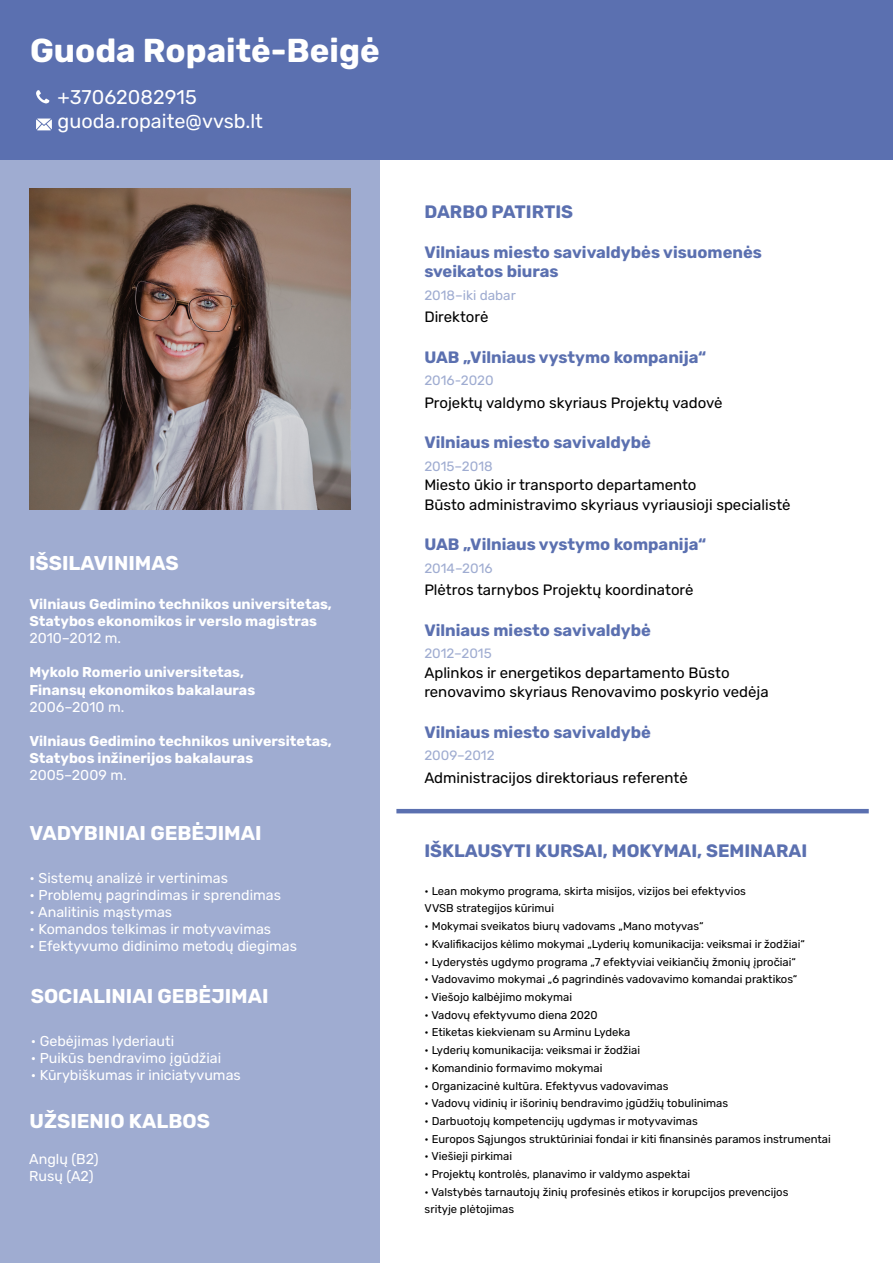
<style>
.page{position:relative;width:893px;height:1263px;background:#fff}
.page>*{position:absolute;margin:0;border:0;box-sizing:border-box;transform-origin:0 0}
.t1{font:700 33.15px "Rubik";color:#fff}
.t2{font:700 19.95px "Rubik";color:#fff}
.t3{font:19.8px/23.9px "Rubik";color:#fff}
.t4{font:700 18px "Rubik";color:#5b70b0}
.t5{font:700 16.5px/19.5px "Rubik";color:#5b70b0}
.t6{font:15px/19.5px "Rubik";color:#000}
.t7{font:14.25px/17.1px "Rubik";color:#fff}
.t8{font:700 14.25px/17.1px "Rubik";color:#fff}
.t9{font:13.5px "Rubik";color:#9facd1}
.t10{font:11.25px/17.7px "Rubik";color:#000}
</style>
<div class="page">
<div style="left:0;top:0;width:379px;height:1263px;background:#9facd1"></div>
<img style="left:29px;top:189px;width:321px;height:321px">
<div style="left:0;top:0;width:893px;height:160px;background:#5b70b0"></div>
<hr style="left:396px;top:809px;width:473px;height:4px;background:#5b70b0">
<svg style="left:36px;top:90px;width:13px;height:13px"></svg>
<svg style="left:36px;top:119px;width:16px;height:11px"></svg>
<h1 class="t1" style="left:30px;top:31px;width:351px">Guoda Ropaitė-Beigė</h1>
<h3 class="t3" style="left:58px;top:86px;width:207px">+37062082915 guoda.ropaite@vvsb.lt</h3>
<h2 class="t2" style="left:29px;top:551px;width:151px">IŠSILAVINIMAS</h2>
<p class="t8" style="left:29px;top:596px;width:304px">Vilniaus Gedimino technikos universitetas,<br>Statybos ekonomikos ir verslo magistras</p>
<p class="t7" style="left:29px;top:630px;width:93px">2010–2012 m.</p>
<p class="t8" style="left:29px;top:664px;width:227px">Mykolo Romerio universitetas,<br>Finansų ekonomikos bakalauras</p>
<p class="t7" style="left:29px;top:698px;width:97px">2006–2010 m.</p>
<p class="t8" style="left:29px;top:733px;width:304px">Vilniaus Gedimino technikos universitetas,<br>Statybos inžinerijos bakalauras</p>
<p class="t7" style="left:29px;top:767px;width:99px">2005–2009 m.</p>
<h2 class="t2" style="left:30px;top:821px;width:233px">VADYBINIAI GEBĖJIMAI</h2>
<p class="t7" style="left:30px;top:870px;width:200px">• Sistemų analizė ir vertinimas</p>
<p class="t7" style="left:30px;top:887px;width:253px">• Problemų pagrindimas ir sprendimas</p>
<p class="t7" style="left:30px;top:904px;width:144px">• Analitinis mąstymas</p>
<p class="t7" style="left:30px;top:921px;width:243px">• Komandos telkimas ir motyvavimas</p>
<p class="t7" style="left:30px;top:938px;width:269px">• Efektyvumo didinimo metodų diegimas</p>
<h2 class="t2" style="left:31px;top:984px;width:239px">SOCIALINIAI GEBĖJIMAI</h2>
<p class="t7" style="left:31px;top:1033px;width:145px">• Gebėjimas lyderiauti</p>
<p class="t7" style="left:31px;top:1050px;width:192px">• Puikūs bendravimo įgūdžiai</p>
<p class="t7" style="left:31px;top:1067px;width:211px">• Kūrybiškumas ir iniciatyvumas</p>
<h2 class="t2" style="left:30px;top:1109px;width:182px">UŽSIENIO KALBOS</h2>
<p class="t7" style="left:29px;top:1151px;width:71px">Anglų (B2)<br>Rusų (A2)</p>
<h3 class="t4" style="left:424px;top:201px;width:150px">DARBO PATIRTIS</h3>
<h3 class="t5" style="left:424px;top:243px;width:339px">Vilniaus miesto savivaldybės visuomenės sveikatos biuras</h3>
<p class="t9" style="left:424px;top:287px;width:93px">2018–iki dabar</p>
<h3 class="t6" style="left:424px;top:308px;width:66px">Direktorė</h3>
<h3 class="t5" style="left:424px;top:348px;width:283px">UAB „Vilniaus vystymo kompanija“</h3>
<p class="t9" style="left:424px;top:373px;width:71px">2016-2020</p>
<h3 class="t6" style="left:424px;top:393px;width:300px">Projektų valdymo skyriaus Projektų vadovė</h3>
<h3 class="t5" style="left:424px;top:433px;width:228px">Vilniaus miesto savivaldybė</h3>
<p class="t9" style="left:424px;top:458px;width:70px">2015–2018</p>
<h3 class="t6" style="left:424px;top:476px;width:368px">Miesto ūkio ir transporto departamento<br>Būsto administravimo skyriaus vyriausioji specialistė</h3>
<h3 class="t5" style="left:424px;top:535px;width:283px">UAB „Vilniaus vystymo kompanija“</h3>
<p class="t9" style="left:424px;top:560px;width:70px">2014–2016</p>
<h3 class="t6" style="left:424px;top:581px;width:271px">Plėtros tarnybos Projektų koordinatorė</h3>
<h3 class="t5" style="left:424px;top:621px;width:228px">Vilniaus miesto savivaldybė</h3>
<p class="t9" style="left:424px;top:646px;width:69px">2012–2015</p>
<h3 class="t6" style="left:424px;top:663px;width:346px">Aplinkos ir energetikos departamento Būsto renovavimo skyriaus Renovavimo poskyrio vedėja</h3>
<h3 class="t5" style="left:424px;top:723px;width:228px">Vilniaus miesto savivaldybė</h3>
<p class="t9" style="left:424px;top:748px;width:72px">2009–2012</p>
<h3 class="t6" style="left:424px;top:768px;width:265px">Administracijos direktoriaus referentė</h3>
<h3 class="t4" style="left:424px;top:840px;width:384px">IŠKLAUSYTI KURSAI, MOKYMAI, SEMINARAI</h3>
<p class="t10" style="left:425px;top:882px;width:323px">• Lean mokymo programa, skirta misijos, vizijos bei efektyvios<br>VVSB strategijos kūrimui</p>
<p class="t10" style="left:425px;top:918px;width:280px">• Mokymai sveikatos biurų vadovams „Mano motyvas“</p>
<p class="t10" style="left:425px;top:935px;width:382px">• Kvalifikacijos kėlimo mokymai „Lyderių komunikacija: veiksmai ir žodžiai“</p>
<p class="t10" style="left:425px;top:953px;width:373px">• Lyderystės ugdymo programa „7 efektyviai veikiančių žmonių įpročiai“</p>
<p class="t10" style="left:425px;top:971px;width:374px">• Vadovavimo mokymai „6 pagrindinės vadovavimo komandai praktikos“</p>
<p class="t10" style="left:425px;top:988px;width:149px">• Viešojo kalbėjimo mokymai</p>
<p class="t10" style="left:425px;top:1006px;width:175px">• Vadovų efektyvumo diena 2020</p>
<p class="t10" style="left:425px;top:1024px;width:207px">• Etiketas kiekvienam su Arminu Lydeka</p>
<p class="t10" style="left:425px;top:1042px;width:217px">• Lyderių komunikacija: veiksmai ir žodžiai</p>
<p class="t10" style="left:425px;top:1059px;width:179px">• Komandinio formavimo mokymai</p>
<p class="t10" style="left:425px;top:1077px;width:245px">• Organizacinė kultūra. Efektyvus vadovavimas</p>
<p class="t10" style="left:425px;top:1095px;width:305px">• Vadovų vidinių ir išorinių bendravimo įgūdžių tobulinimas</p>
<p class="t10" style="left:425px;top:1112px;width:275px">• Darbuotojų kompetencijų ugdymas ir motyvavimas</p>
<p class="t10" style="left:425px;top:1130px;width:408px">• Europos Sąjungos struktūriniai fondai ir kiti finansinės paramos instrumentai</p>
<p class="t10" style="left:425px;top:1148px;width:89px">• Viešieji pirkimai</p>
<p class="t10" style="left:425px;top:1165px;width:267px">• Projektų kontrolės, planavimo ir valdymo aspektai</p>
<p class="t10" style="left:425px;top:1183px;width:365px">• Valstybės tarnautojų žinių profesinės etikos ir korupcijos prevencijos srityje plėtojimas</p>
</div>
